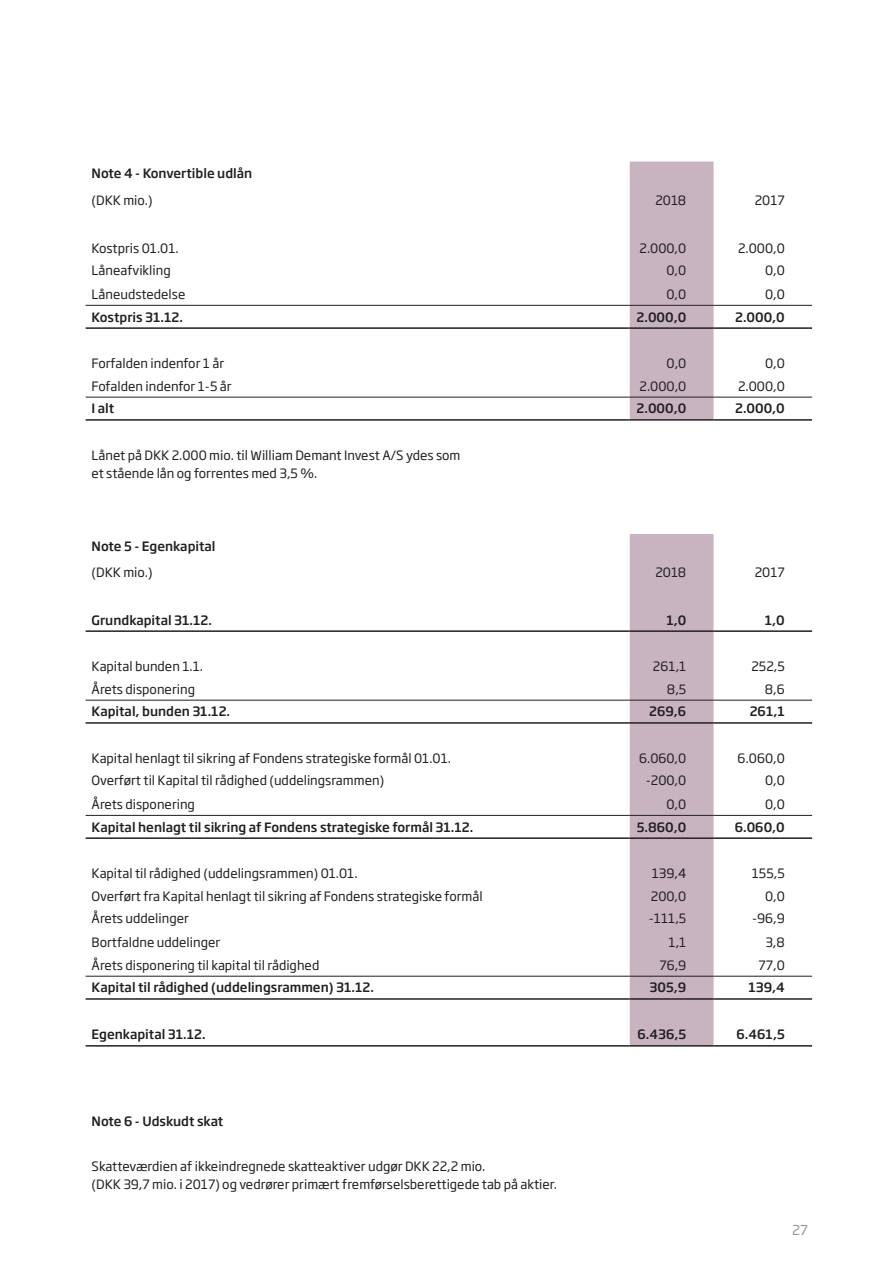
<style>
.page{position:relative;width:893px;height:1263px;background:#fff}
.page>*{position:absolute;margin:0;border:0;box-sizing:border-box;transform-origin:0 0}
.t1{font:13.5px "Soho Gothic Pro";color:#9a978d}
.t2{font:12.75px/18px "Soho Gothic Pro";color:#231f20}
.t3{font:500 12.75px "Soho Gothic Pro";color:#231f20}
</style>
<div class="page">
<svg style="left:86px;top:162px;width:544px;height:257px"></svg>
<div style="left:630px;top:162px;width:84px;height:257px;background:#c8b4c1"></div>
<hr style="left:86px;top:305px;width:544px;height:1px;background:#231f20">
<hr style="left:630px;top:305px;width:84px;height:1px;background:#231f20">
<hr style="left:714px;top:305px;width:98px;height:1px;background:#231f20">
<hr style="left:86px;top:327px;width:544px;height:2px;background:#231f20">
<hr style="left:630px;top:327px;width:84px;height:2px;background:#231f20">
<hr style="left:714px;top:327px;width:98px;height:2px;background:#231f20">
<hr style="left:86px;top:397px;width:544px;height:1px;background:#231f20">
<hr style="left:630px;top:397px;width:84px;height:1px;background:#231f20">
<hr style="left:714px;top:397px;width:98px;height:1px;background:#231f20">
<hr style="left:86px;top:419px;width:544px;height:2px;background:#231f20">
<hr style="left:630px;top:419px;width:84px;height:2px;background:#231f20">
<hr style="left:714px;top:419px;width:98px;height:2px;background:#231f20">
<svg style="left:86px;top:534px;width:544px;height:513px"></svg>
<div style="left:630px;top:534px;width:84px;height:511px;background:#c8b4c1"></div>
<hr style="left:86px;top:630px;width:544px;height:2px;background:#231f20">
<hr style="left:630px;top:630px;width:84px;height:2px;background:#231f20">
<hr style="left:714px;top:630px;width:98px;height:2px;background:#231f20">
<hr style="left:86px;top:700px;width:544px;height:1px;background:#231f20">
<hr style="left:630px;top:700px;width:84px;height:1px;background:#231f20">
<hr style="left:714px;top:700px;width:98px;height:1px;background:#231f20">
<hr style="left:86px;top:722px;width:544px;height:2px;background:#231f20">
<hr style="left:630px;top:722px;width:84px;height:2px;background:#231f20">
<hr style="left:714px;top:722px;width:98px;height:2px;background:#231f20">
<hr style="left:86px;top:837px;width:544px;height:2px;background:#231f20">
<hr style="left:630px;top:837px;width:84px;height:2px;background:#231f20">
<hr style="left:714px;top:837px;width:98px;height:2px;background:#231f20">
<hr style="left:86px;top:815px;width:544px;height:1px;background:#231f20">
<hr style="left:630px;top:815px;width:84px;height:1px;background:#231f20">
<hr style="left:714px;top:815px;width:98px;height:1px;background:#231f20">
<hr style="left:86px;top:976px;width:544px;height:1px;background:#231f20">
<hr style="left:630px;top:976px;width:84px;height:1px;background:#231f20">
<hr style="left:714px;top:976px;width:98px;height:1px;background:#231f20">
<hr style="left:86px;top:998px;width:544px;height:2px;background:#231f20">
<hr style="left:630px;top:998px;width:84px;height:2px;background:#231f20">
<hr style="left:714px;top:998px;width:98px;height:2px;background:#231f20">
<hr style="left:86px;top:1045px;width:544px;height:1px;background:#231f20">
<hr style="left:630px;top:1045px;width:84px;height:1px;background:#231f20">
<hr style="left:714px;top:1045px;width:98px;height:1px;background:#231f20">
<p class="t3" style="left:92px;top:163px;width:162px">Note 4 - Konvertible udlån</p>
<p class="t2" style="left:92px;top:190px;width:63px">(DKK mio.)</p>
<p class="t2" style="left:655px;top:190px;width:32px">2018</p>
<p class="t2" style="left:755px;top:190px;width:32px">2017</p>
<p class="t2" style="left:92px;top:238px;width:89px">Kostpris 01.01.</p>
<p class="t2" style="left:639px;top:238px;width:48px">2.000,0</p>
<p class="t2" style="left:738px;top:238px;width:48px">2.000,0</p>
<p class="t2" style="left:92px;top:261px;width:81px">Låneafvikling</p>
<p class="t2" style="left:666px;top:261px;width:21px">0,0</p>
<p class="t2" style="left:765px;top:261px;width:21px">0,0</p>
<p class="t2" style="left:92px;top:285px;width:95px">Låneudstedelse</p>
<p class="t2" style="left:666px;top:285px;width:21px">0,0</p>
<p class="t2" style="left:765px;top:285px;width:21px">0,0</p>
<p class="t3" style="left:92px;top:307px;width:93px">Kostpris 31.12.</p>
<p class="t3" style="left:637px;top:307px;width:51px">2.000,0</p>
<p class="t3" style="left:735px;top:307px;width:51px">2.000,0</p>
<p class="t2" style="left:92px;top:354px;width:134px">Forfalden indenfor 1 år</p>
<p class="t2" style="left:666px;top:354px;width:21px">0,0</p>
<p class="t2" style="left:765px;top:354px;width:21px">0,0</p>
<p class="t2" style="left:92px;top:376px;width:142px">Fofalden indenfor 1-5 år</p>
<p class="t2" style="left:639px;top:376px;width:48px">2.000,0</p>
<p class="t2" style="left:738px;top:376px;width:48px">2.000,0</p>
<p class="t3" style="left:92px;top:399px;width:24px">I alt</p>
<p class="t3" style="left:637px;top:399px;width:51px">2.000,0</p>
<p class="t3" style="left:735px;top:399px;width:51px">2.000,0</p>
<p class="t2" style="left:92px;top:445px;width:370px">Lånet på DKK 2.000 mio. til William Demant Invest A/S ydes som et stående lån og forrentes med 3,5 %.</p>
<p class="t3" style="left:92px;top:537px;width:126px">Note 5 - Egenkapital</p>
<p class="t2" style="left:92px;top:562px;width:63px">(DKK mio.)</p>
<p class="t2" style="left:655px;top:562px;width:32px">2018</p>
<p class="t2" style="left:755px;top:562px;width:32px">2017</p>
<p class="t3" style="left:92px;top:610px;width:122px">Grundkapital 31.12.</p>
<p class="t3" style="left:666px;top:610px;width:21px">1,0</p>
<p class="t3" style="left:765px;top:610px;width:21px">1,0</p>
<p class="t2" style="left:92px;top:657px;width:113px">Kapital bunden 1.1.</p>
<p class="t2" style="left:653px;top:657px;width:35px">261,1</p>
<p class="t2" style="left:751px;top:657px;width:35px">252,5</p>
<p class="t2" style="left:92px;top:679px;width:105px">Årets disponering</p>
<p class="t2" style="left:667px;top:679px;width:21px">8,5</p>
<p class="t2" style="left:765px;top:679px;width:21px">8,6</p>
<p class="t3" style="left:92px;top:702px;width:140px">Kapital, bunden 31.12.</p>
<p class="t3" style="left:649px;top:702px;width:39px">269,6</p>
<p class="t3" style="left:750px;top:702px;width:37px">261,1</p>
<p class="t2" style="left:92px;top:748px;width:361px">Kapital henlagt til sikring af Fondens strategiske formål 01.01.</p>
<p class="t2" style="left:639px;top:748px;width:49px">6.060,0</p>
<p class="t2" style="left:738px;top:748px;width:49px">6.060,0</p>
<p class="t2" style="left:92px;top:771px;width:294px">Overført til Kapital til rådighed (uddelingsrammen)</p>
<p class="t2" style="left:646px;top:771px;width:42px">-200,0</p>
<p class="t2" style="left:765px;top:771px;width:21px">0,0</p>
<p class="t2" style="left:92px;top:795px;width:105px">Årets disponering</p>
<p class="t2" style="left:666px;top:795px;width:21px">0,0</p>
<p class="t2" style="left:765px;top:795px;width:21px">0,0</p>
<p class="t3" style="left:92px;top:817px;width:383px">Kapital henlagt til sikring af Fondens strategiske formål 31.12.</p>
<p class="t3" style="left:637px;top:817px;width:51px">5.860,0</p>
<p class="t3" style="left:735px;top:817px;width:52px">6.060,0</p>
<p class="t2" style="left:92px;top:864px;width:268px">Kapital til rådighed (uddelingsrammen) 01.01.</p>
<p class="t2" style="left:652px;top:864px;width:36px">139,4</p>
<p class="t2" style="left:752px;top:864px;width:35px">155,5</p>
<p class="t2" style="left:92px;top:886px;width:393px">Overført fra Kapital henlagt til sikring af Fondens strategiske formål</p>
<p class="t2" style="left:651px;top:886px;width:37px">200,0</p>
<p class="t2" style="left:765px;top:886px;width:21px">0,0</p>
<p class="t2" style="left:92px;top:909px;width:99px">Årets uddelinger</p>
<p class="t2" style="left:649px;top:909px;width:39px">-111,5</p>
<p class="t2" style="left:752px;top:909px;width:34px">-96,9</p>
<p class="t2" style="left:92px;top:933px;width:130px">Bortfaldne uddelinger</p>
<p class="t2" style="left:668px;top:933px;width:19px">1,1</p>
<p class="t2" style="left:765px;top:933px;width:21px">3,8</p>
<p class="t2" style="left:92px;top:955px;width:229px">Årets disponering til kapital til rådighed</p>
<p class="t2" style="left:659px;top:955px;width:28px">76,9</p>
<p class="t2" style="left:758px;top:955px;width:28px">77,0</p>
<p class="t3" style="left:92px;top:978px;width:284px">Kapital til rådighed (uddelingsrammen) 31.12.</p>
<p class="t3" style="left:650px;top:978px;width:38px">305,9</p>
<p class="t3" style="left:748px;top:978px;width:38px">139,4</p>
<p class="t3" style="left:92px;top:1024px;width:116px">Egenkapital 31.12.</p>
<p class="t3" style="left:637px;top:1024px;width:50px">6.436,5</p>
<p class="t3" style="left:736px;top:1024px;width:50px">6.461,5</p>
<p class="t3" style="left:92px;top:1111px;width:133px">Note 6 - Udskudt skat</p>
<p class="t2" style="left:92px;top:1156px;width:467px">Skatteværdien af ikkeindregnede skatteaktiver udgør DKK 22,2 mio.<br>(DKK 39,7 mio. i 2017) og vedrører primært fremførselsberettigede tab på aktier.</p>
<p class="t1" style="left:792px;top:1220px;width:17px">27</p>
</div>
